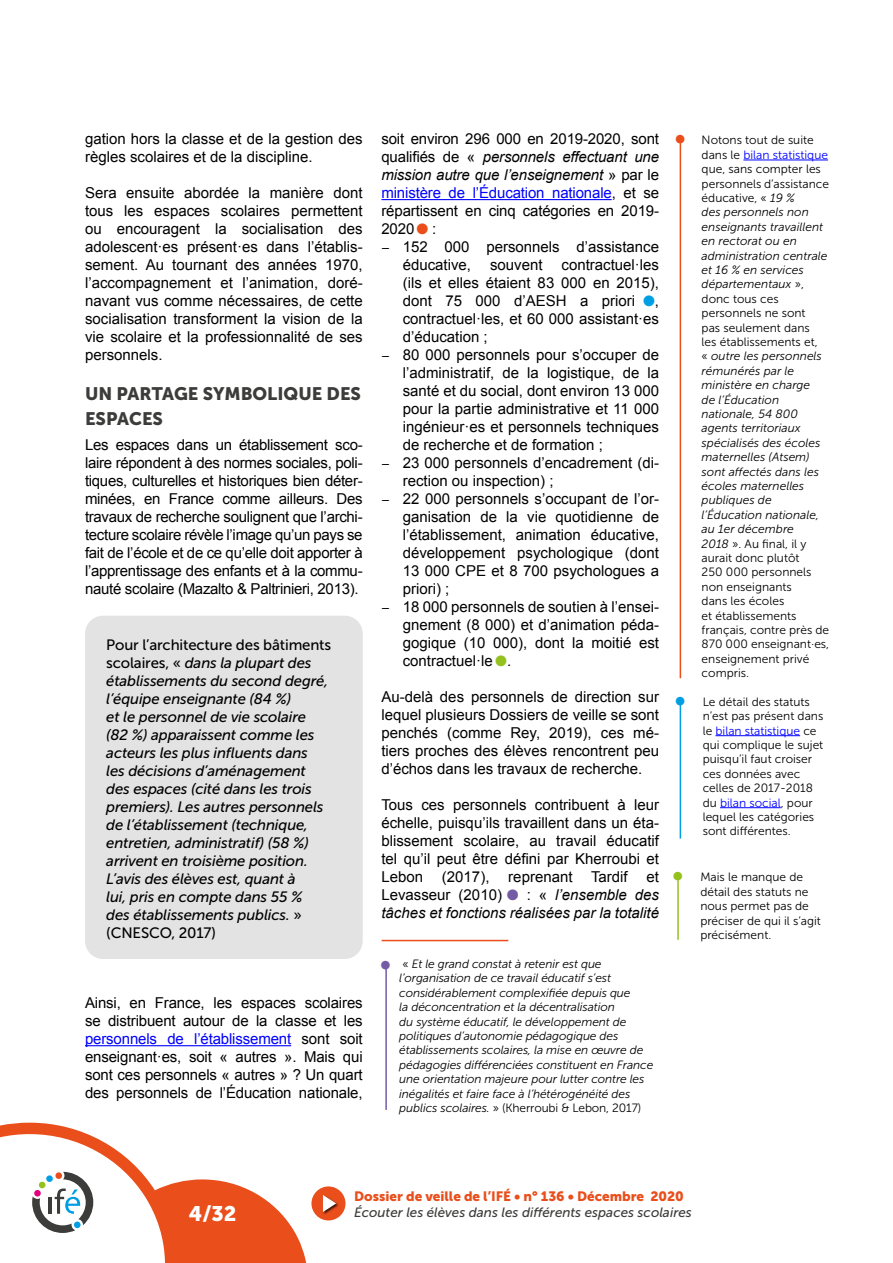
<style>
.page{position:relative;width:893px;height:1263px;background:#fff}
.page>*{position:absolute;margin:0;border:0;box-sizing:border-box;transform-origin:0 0}
.t1{font:21px "Museo Sans 900";color:#fff}
.Titre_3_Sous_Chapitr{font:18px/25.2px "Museo Sans 900";color:#3c3c3b}
.Corps{font:15px/18px "Arial";color:#000;text-align:justify}
.Encadré{font:italic 15px/18px "Museo Sans 500";letter-spacing:-.01em;color:#000}
.Corps-2{font:italic 15px/18px "Arial";color:#000;text-align:justify}
.t2{font:italic 13.5px "Museo Sans 500";color:#3c3c3b}
.t3{font:13.5px "Museo Sans 900";color:#e94e1b}
.t4{font:italic 12px/14.4px "Museo Sans 300";letter-spacing:-.01em;color:#000}
.t5{font:12px/14.4px "Museo Sans 300";color:#000}
.s1{font-style:normal}
.s2{color:#00f}
.s3{font-style:italic}
.s4{color:#e94e1b}
.s5{color:#009fe3}
.s6{color:#95c11f}
.s7{color:#735ca4}
.s8{font-style:normal;color:#00f}
</style>
<div class="page">
<div style="left:311px;top:1186px;width:34px;height:34px;background:#e94e1b;border-radius:50%"></div>
<div style="left:322px;top:1194px;width:18px;height:21px;background:#000;opacity:.75"></div>
<svg style="left:323px;top:1195px;width:13px;height:17px"></svg>
<svg style="left:0;top:1123px;width:306px;height:140px"></svg>
<div style="left:39px;top:1181px;width:7px;height:7px;background:#95c11f;border-radius:50%"></div>
<div style="left:46px;top:1175px;width:7px;height:7px;background:#009fe3;border-radius:50%"></div>
<div style="left:55px;top:1172px;width:7px;height:7px;background:#e94e1b;border-radius:50%"></div>
<div style="left:74px;top:1221px;width:7px;height:7px;background:#009fe3;border-radius:50%"></div>
<div style="left:34px;top:1190px;width:7px;height:7px;background:#e6007d;border-radius:50%"></div>
<hr style="left:85px;top:1045px;width:206px;height:1px;background:#00f">
<div style="left:85px;top:616px;width:278px;height:343px;background:#e3e3e3;border-radius:18px"></div>
<hr style="left:381px;top:199px;width:231px;height:1px;background:#00f">
<hr style="left:743px;top:160px;width:85px;height:1px;background:#00f">
<hr style="left:680px;top:143px;width:1px;height:535px;background:#e94e1b">
<hr style="left:715px;top:735px;width:85px;height:1px;background:#00f">
<hr style="left:720px;top:807px;width:61px;height:1px;background:#00f">
<hr style="left:680px;top:704px;width:1px;height:134px;background:#009fe3">
<hr style="left:677px;top:880px;width:2px;height:60px;background:#95c11f">
<hr style="left:385px;top:969px;width:2px;height:141px;background:#735ca4">
<hr style="left:382px;top:940px;width:126px;height:1px;background:#e94e1b">
<p class="Corps" style="left:85px;top:130px;width:279px">gation hors la classe et de la gestion des règles scolaires et de la discipline.</p>
<p class="Corps" style="left:85px;top:184px;width:279px">Sera ensuite abordée la manière dont tous les espaces scolaires permettent ou encouragent la socialisation des adolescent·es présent·es dans l’établis&shy;sement. Au tournant des années 1970, l’accompagnement et l’animation, doré&shy;navant vus comme nécessaires, de cette socialisation transforment la vision de la vie scolaire et la professionnalité de ses personnels.</p>
<p class="Titre_3_Sous_Chapitr" style="left:85px;top:381px;width:278px">UN PARTAGE SYMBOLIQUE DES<br>ESPACES</p>
<p class="Corps" style="left:85px;top:436px;width:279px">Les espaces dans un établissement sco&shy;laire répondent à des normes sociales, poli&shy;tiques, culturelles et historiques bien déter&shy;minées, en France comme ailleurs. Des travaux de recherche soulignent que l’archi&shy;tecture scolaire révèle l’image qu’un pays se fait de l’école et de ce qu’elle doit apporter à l’apprentissage des enfants et à la commu&shy;nauté scolaire (Mazalto &amp; Paltrinieri, 2013).</p>
<p class="Encadré" style="left:106px;top:635px;width:226px"><span class="s1">Pour l’architecture des bâtiments scolaires, «</span> dans la plupart des établissements du second degré, l’équipe enseignante (84 %)<br>et le personnel de vie scolaire (82 %) apparaissent comme les acteurs les plus influents dans<br>les décisions d’aménagement des espaces (cité dans les trois premiers). Les autres personnels de l’établissement (technique, entretien, administratif) (58 %) arrivent en troisième position.<br>L’avis des élèves est, quant à<br>lui, pris en compte dans 55 %<br>des établissements publics. <span class="s1">» (CNESCO, 2017)</span></p>
<p class="Corps" style="left:85px;top:994px;width:279px">Ainsi, en France, les espaces scolaires se distribuent autour de la classe et les <span class="s2">personnels de l’établissement</span> sont soit enseignant·es, soit « autres ». Mais qui sont ces personnels « autres » ? Un quart des personnels de l’Éducation nationale,</p>
<p class="Corps" style="left:381px;top:130px;width:279px">soit environ 296 000 en 2019-2020, sont qualifiés de « <span class="s3">personnels effectuant une mission autre que l’enseignement</span> » par le <span class="s2">ministère de l’Éducation nationale</span>, et se répartissent en cinq catégories en 2019- 2020 <span class="s4">●</span> :</p>
<p class="Corps" style="left:403px;top:238px;width:258px;text-indent:-21px">− 152 000 personnels d’assistance éducative,</p>
<p class="Corps" style="left:403px;top:256px;width:258px;text-indent:159px">contractuel·les (ils et elles étaient 83 000 en 2015), dont 75 000 d’AESH a priori <span class="s5">●</span>, contractuel·les, et 60 000 assistant·es d’éducation ;</p>
<p class="Corps" style="left:403px;top:346px;width:258px;text-indent:-21px">− 80 000 personnels pour s’occuper de l’administratif, de la logistique, de la santé et du social, dont environ 13 000 pour la partie administrative et 11 000 ingénieur·es et personnels techniques de recherche et de formation ;</p>
<p class="Corps" style="left:403px;top:454px;width:258px;text-indent:-21px">− 23 000 personnels d’encadrement (di&shy;rection ou inspection) ;</p>
<p class="Corps" style="left:403px;top:490px;width:258px;text-indent:-21px">− 22 000 personnels s’occupant de l’or&shy;ganisation de la vie quotidienne de l’établissement, animation éducative, développement psychologique (dont 13 000 CPE et 8 700 psychologues a priori) ;</p>
<p class="Corps" style="left:403px;top:598px;width:258px;text-indent:-21px">− 18 000 personnels de soutien à l’ensei&shy;gnement (8 000) et d’animation péda&shy;gogique (10 000), dont la moitié est contractuel·le <span class="s6">●</span>.</p>
<p class="Corps" style="left:381px;top:688px;width:279px">Au-delà des personnels de direction sur lequel plusieurs Dossiers de veille se sont penchés (comme Rey, 2019), ces mé&shy;tiers proches des élèves rencontrent peu d’échos dans les travaux de recherche.</p>
<p class="Corps" style="left:381px;top:796px;width:279px">Tous ces personnels contribuent à leur échelle, puisqu’ils travaillent dans un éta&shy;blissement scolaire, au travail éducatif tel qu’il peut être défini par Kherroubi et Lebon</p>
<p class="Corps" style="left:490px;top:256px;width:54px">souvent</p>
<p class="Corps" style="left:442px;top:868px;width:49px">(2017),</p>
<p class="Corps" style="left:508px;top:868px;width:121px">reprenant Tardif</p>
<p class="Corps-2" style="left:381px;top:868px;width:279px;text-indent:265px"><span class="s1">et Levasseur (2010)</span> <span class="s7">●</span> <span class="s1">: «</span> l’ensemble des tâches et fonctions réalisées par la totalité</p>
<p class="t4" style="left:399px;top:957px;width:256px"><span class="s1">«</span> Et le grand constat à retenir est que l’organisation de ce travail éducatif s’est considérablement complexifiée depuis que<br>la déconcentration et la décentralisation<br>du système éducatif, le développement de politiques d’autonomie pédagogique des établissements scolaires, la mise en œuvre de pédagogies différenciées constituent en France une orientation majeure pour lutter contre les inégalités et faire face à l’hétérogénéité des publics scolaires. <span class="s1">» (Kherroubi &amp; Lebon, 2017)</span></p>
<p class="t4" style="left:702px;top:133px;width:129px"><span class="s1">Notons tout de suite dans le</span> <span class="s8">bilan statistique </span><span class="s1">que, sans compter les personnels d’assistance éducative, «</span> 19 %<br>des personnels non enseignants travaillent en rectorat ou en administration centrale et 16 % en services départementaux <span class="s1">», donc tous ces personnels ne sont<br>pas seulement dans<br>les établissements et,<br>«</span> outre les personnels rémunérés par le ministère en charge<br>de l’Éducation nationale, 54 800 agents territoriaux spécialisés des écoles maternelles (Atsem) sont affectés dans les écoles maternelles publiques de l’Éducation nationale, au 1er décembre<br>2018 <span class="s1">». Au final, il y aurait donc plutôt<br>250 000 personnels non enseignants<br>dans les écoles<br>et établissements français, contre près de<br>870 000 enseignant·es, enseignement privé compris.</span></p>
<p class="t5" style="left:703px;top:694px;width:122px">Le détail des statuts n’est pas présent dans le <span class="s2">bilan statistique</span> ce qui complique le sujet puisqu’il faut croiser ces données avec celles de 2017-2018 du <span class="s2">bilan social</span>, pour lequel les catégories sont différentes.</p>
<p class="t5" style="left:700px;top:870px;width:122px">Mais le manque de détail des statuts ne nous permet pas de préciser de qui il s’agit précisément.</p>
<p class="t3" style="left:354px;top:1188px;width:331px">Dossier de veille de l’IFÉ • n° 136 • Décembre 2020</p>
<h1 class="t1" style="left:189px;top:1202px;width:49px">4/32</h1>
<p class="t2" style="left:354px;top:1205px;width:339px">Écouter les élèves dans les différents espaces scolaires</p>
</div>
